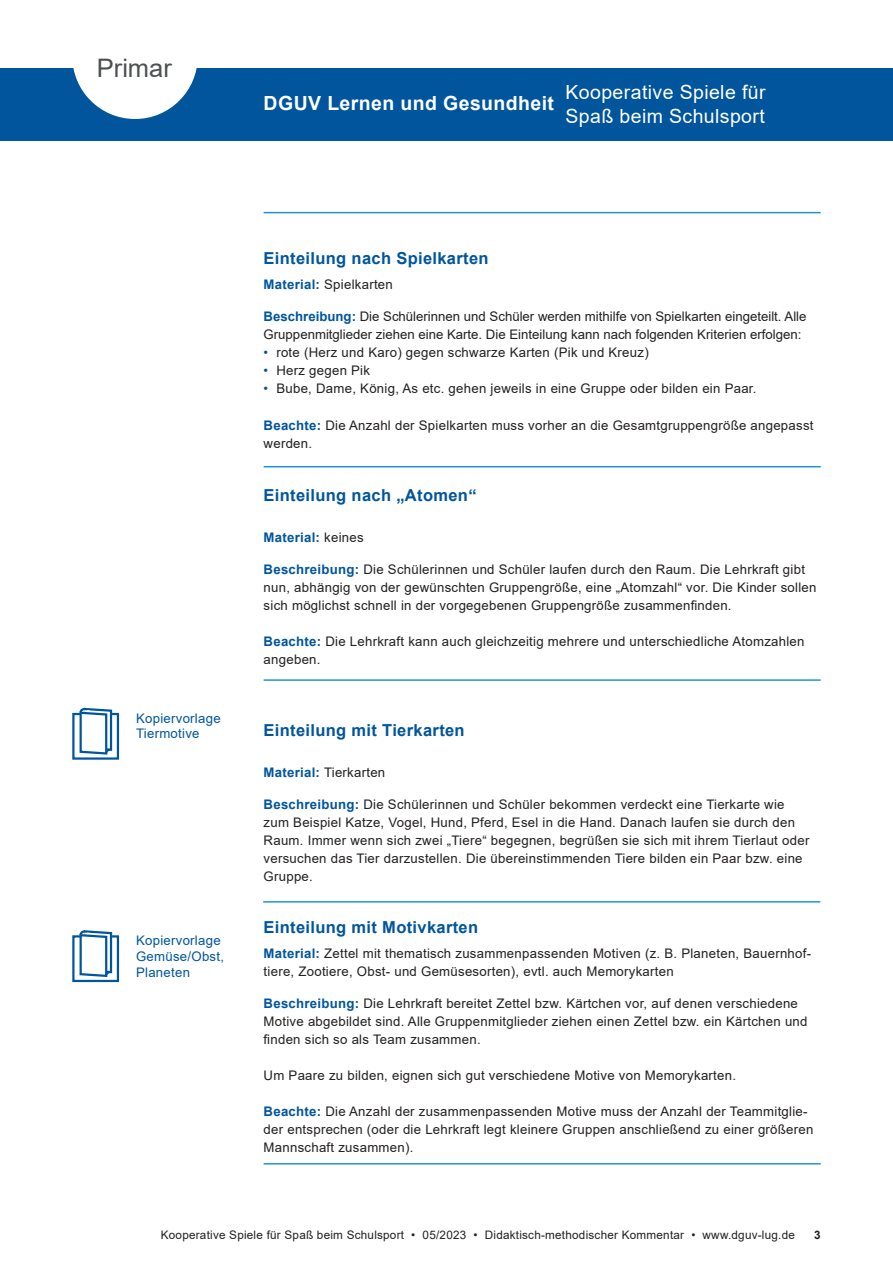
<style>
.page{position:relative;width:893px;height:1263px;background:#fff}
.page>*{position:absolute;margin:0;border:0;box-sizing:border-box;transform-origin:0 0}
.t1{font:25.5px "Arial";color:#4d4f51}
.t2{font:19.5px/23.4px "Arial";letter-spacing:.02em;color:#fff}
.t3{font:700 19.5px "Arial";letter-spacing:.02em;color:#fff}
.t4{font:700 16.5px "Arial";letter-spacing:.02em;color:#01559c}
.t5{font:13.2px/18px "Arial";letter-spacing:.02em;color:#231f20}
.t6{font:13.2px/18px "Arial";color:#231f20}
.t7{font:13.2px/15.9px "Arial";letter-spacing:.02em;color:#01559c}
.t8{font:700 13.2px "Arial";letter-spacing:.02em;color:#01559c}
.t9{font:11.7px "Arial";letter-spacing:.02em;color:#231f20}
.t10{font:700 11.7px "Arial";color:#231f20}
.s1{font-weight:700;color:#01559c}
.s2{color:#01519b}
.s3{font-weight:400;color:#231f20}
</style>
<div class="page">
<div style="left:0;top:68px;width:893px;height:72px;background:#01559c"></div>
<svg style="left:73px;top:68px;width:124px;height:51px"></svg>
<hr style="left:264px;top:679px;width:557px;height:2px;background:#2094d2">
<hr style="left:264px;top:466px;width:557px;height:1px;background:#2094d2">
<hr style="left:264px;top:212px;width:557px;height:1px;background:#2094d2">
<hr style="left:263px;top:901px;width:557px;height:1px;background:#2094d2">
<div style="left:72px;top:713px;width:47px;height:47px;border:2px solid #01559c"></div>
<svg style="left:78px;top:708px;width:36px;height:47px"></svg>
<div style="left:72px;top:935px;width:47px;height:47px;border:2px solid #01559c"></div>
<svg style="left:78px;top:930px;width:36px;height:47px"></svg>
<hr style="left:264px;top:1163px;width:557px;height:1px;background:#2094d2">
<h1 class="t1" style="left:97px;top:50px;width:77px">Primar</h1>
<h2 class="t3" style="left:264px;top:89px;width:292px">DGUV Lernen und Gesundheit</h2>
<h2 class="t2" style="left:566px;top:81px;width:202px">Kooperative Spiele für<br>Spaß beim Schulsport</h2>
<p class="t7" style="left:136px;top:710px;width:86px">Kopiervorlage<br>Tiermotive</p>
<p class="t7" style="left:136px;top:932px;width:90px">Kopiervorlage<br>Gemüse/Obst,<br>Planeten</p>
<p class="t4" style="left:264px;top:247px;width:226px">Einteilung nach Spielkarten</p>
<p class="t5" style="left:264px;top:276px;width:131px"><span class="s1">Material:</span> Spielkarten</p>
<p class="t6" style="left:264px;top:307px;width:544px"><span class="s1">Beschreibung:</span> Die Schülerinnen und Schüler werden mithilfe von Spielkarten eingeteilt. Alle<br>Gruppenmitglieder ziehen eine Karte. Die Einteilung kann nach folgenden Kriterien erfolgen:</p>
<p class="t5" style="left:264px;top:343px;width:387px"><span class="s2">•</span> rote (Herz und Karo) gegen schwarze Karten (Pik und Kreuz)</p>
<p class="t5" style="left:264px;top:362px;width:108px"><span class="s2">•</span> Herz gegen Pik</p>
<p class="t5" style="left:264px;top:380px;width:494px"><span class="s2">•</span> Bube, Dame, König, As etc. gehen jeweils in eine Gruppe oder bilden ein Paar.</p>
<p class="t5" style="left:264px;top:416px;width:551px"><span class="s1">Beachte:</span> Die Anzahl der Spielkarten muss vorher an die Gesamtgruppengröße angepasst werden.</p>
<p class="t4" style="left:264px;top:483px;width:214px">Einteilung nach „Atomen“</p>
<p class="t8" style="left:264px;top:528px;width:102px">Material: <span class="s3">keines</span></p>
<p class="t5" style="left:264px;top:560px;width:554px"><span class="s1">Beschreibung:</span> Die Schülerinnen und Schüler laufen durch den Raum. Die Lehrkraft gibt nun, abhängig von der gewünschten Gruppengröße, eine „Atomzahl“ vor. Die Kinder sollen sich möglichst schnell in der vorgegebenen Gruppengröße zusammenfinden.</p>
<p class="t5" style="left:264px;top:633px;width:542px"><span class="s1">Beachte:</span> Die Lehrkraft kann auch gleichzeitig mehrere und unterschiedliche Atomzahlen angeben.</p>
<p class="t4" style="left:264px;top:718px;width:203px">Einteilung mit Tierkarten</p>
<p class="t5" style="left:264px;top:764px;width:123px"><span class="s1">Material:</span> Tierkarten</p>
<p class="t5" style="left:264px;top:795px;width:547px"><span class="s1">Beschreibung:</span> Die Schülerinnen und Schüler bekommen verdeckt eine Tierkarte wie zum Beispiel Katze, Vogel, Hund, Pferd, Esel in die Hand. Danach laufen sie durch den Raum. Immer wenn sich zwei „Tiere“ begegnen, begrüßen sie sich mit ihrem Tierlaut oder versuchen das Tier darzustellen. Die übereinstimmenden Tiere bilden ein Paar bzw. eine Gruppe.</p>
<p class="t4" style="left:264px;top:915px;width:216px">Einteilung mit Motivkarten</p>
<p class="t5" style="left:264px;top:944px;width:549px"><span class="s1">Material:</span> Zettel mit thematisch zusammenpassenden Motiven (z. B. Planeten, Bauernhof&shy;tiere, Zootiere, Obst- und Gemüsesorten), evtl. auch Memorykarten</p>
<p class="t5" style="left:264px;top:994px;width:545px"><span class="s1">Beschreibung:</span> Die Lehrkraft bereitet Zettel bzw. Kärtchen vor, auf denen verschiedene<br>Motive abgebildet sind. Alle Gruppenmitglieder ziehen einen Zettel bzw. ein Kärtchen und finden sich so als Team zusammen.</p>
<p class="t5" style="left:264px;top:1066px;width:474px">Um Paare zu bilden, eignen sich gut verschiedene Motive von Memorykarten.</p>
<p class="t5" style="left:264px;top:1102px;width:551px"><span class="s1">Beachte:</span> Die Anzahl der zusammenpassenden Motive muss der Anzahl der Teammitglie&shy;der entsprechen (oder die Lehrkraft legt kleinere Gruppen anschließend zu einer größeren<br>Mannschaft zusammen).</p>
<p class="t9" style="left:161px;top:1227px;width:636px">Kooperative Spiele für Spaß beim Schulsport • 05/2023 • Didaktisch-methodischer Kommentar • www.dguv-lug.de</p>
<p class="t10" style="left:814px;top:1227px;width:8px">3</p>
</div>
